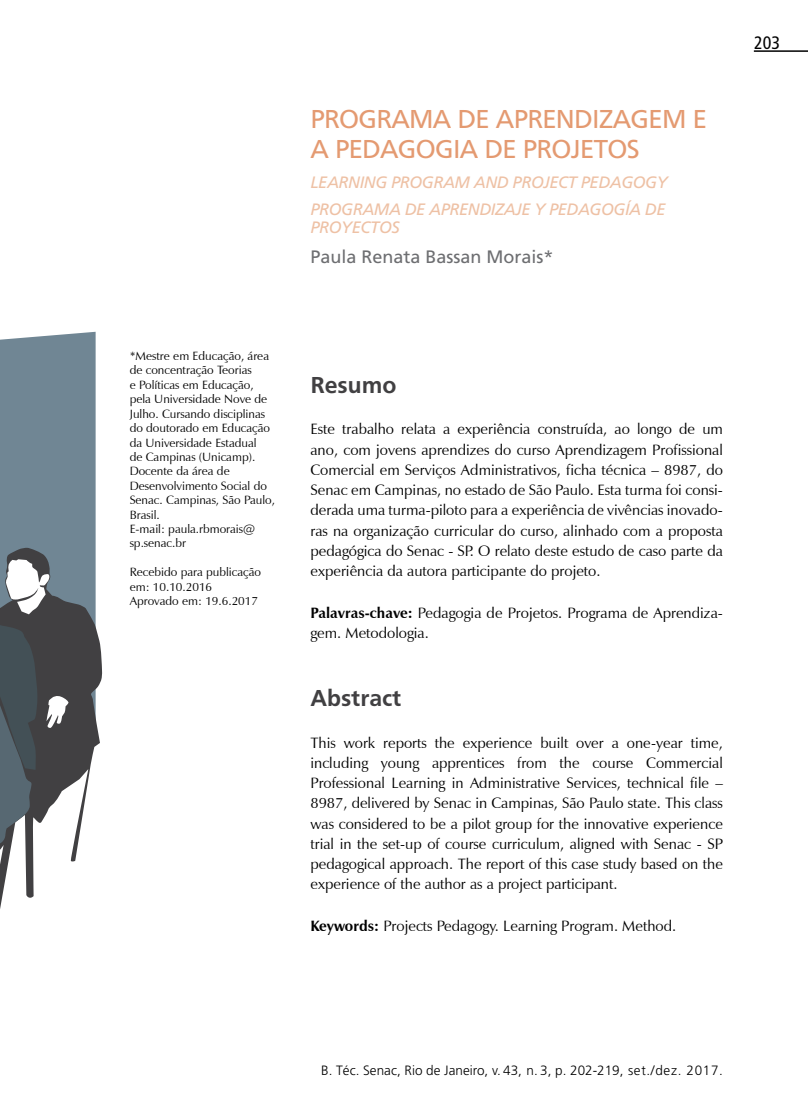
<style>
.page{position:relative;width:808px;height:1106px;background:#fff}
.page>*{position:absolute;margin:0;border:0;box-sizing:border-box;transform-origin:0 0}
.t1{font:27px/30px "Frutiger";letter-spacing:-.025em;color:#e49a71}
.t2{font:700 24px "Frutiger";color:#414042}
.t3{font:18px "Frutiger";color:#6d6e71}
.t4{font:condensed 18px "Frutiger";color:#000}
.t5{font:italic 16.5px/26.5px "Frutiger";letter-spacing:-.025em;color:#eec1a5}
.t6{font:15px/20.2px "Zapf Humanist 601 BT";color:#000;text-align:justify}
.t7{font:300 13.5px "Frutiger";color:#000}
.t8{font:12px/14.4px "Zapf Humanist 601 BT";color:#000}
.s1{font-weight:700}
</style>
<div class="page">
<div style="left:0;top:332px;width:96px;height:107px;background:#708694"></div>
<svg style="left:0;top:439px;width:102px;height:470px;fill:#708694"></svg>
<svg style="left:0;top:559px;width:69px;height:291px"></svg>
<hr style="left:754px;top:50px;width:54px;height:2px;background:#000">
<p class="t8" style="left:130px;top:349px;width:147px">*Mestre em Educação, área de concentração Teorias<br>e Políticas em Educação, pela Universidade Nove de<br>Julho. Cursando disciplinas do doutorado em Educação da Universidade Estadual<br>de Campinas (Unicamp).<br>Docente da área de<br>Desenvolvimento Social do<br>Senac. Campinas, São Paulo,<br>Brasil.<br>E-mail: paula.rbmorais@ sp.senac.br</p>
<p class="t8" style="left:130px;top:565px;width:133px">Recebido para publicação em: 10.10.2016<br>Aprovado em: 19.6.2017</p>
<h1 class="t1" style="left:310px;top:103px;width:398px">PROGRAMA DE APRENDIZAGEM E<br>A PEDAGOGIA DE PROJETOS</h1>
<p class="t5" style="left:310px;top:169px;width:359px">LEARNING PROGRAM AND PROJECT PEDAGOGY<br>PROGRAMA DE APRENDIZAJE Y PEDAGOGÍA DE</p>
<p class="t5" style="left:310px;top:214px;width:91px">PROYECTOS</p>
<p class="t3" style="left:310px;top:246px;width:245px">Paula Renata Bassan Morais*</p>
<p class="t4" style="left:754px;top:33px;width:27px">203</p>
<h2 class="t2" style="left:310px;top:371px;width:88px">Resumo</h2>
<p class="t6" style="left:310px;top:419px;width:414px">Este trabalho relata a experiência construída, ao longo de um ano, com jovens aprendizes do curso Aprendizagem Profissional Comercial em Serviços Administrativos, ficha técnica – 8987, do Senac em Campinas, no estado de São Paulo. Esta turma foi consi&shy;derada uma turma-piloto para a experiência de vivências inovado&shy;ras na organização curricular do curso, alinhado com a proposta pedagógica do Senac - SP. O relato deste estudo de caso parte da experiência da autora participante do projeto.</p>
<p class="t6" style="left:310px;top:602px;width:414px"><span class="s1">Palavras-chave:</span> Pedagogia de Projetos. Programa de Aprendiza&shy;gem. Metodologia.</p>
<h2 class="t2" style="left:310px;top:684px;width:93px">Abstract</h2>
<p class="t6" style="left:310px;top:732px;width:414px">This work reports the experience built over a one-year time, including young apprentices from the course Commercial Professional Learning in Administrative Services, technical file – 8987, delivered by Senac in Campinas, São Paulo state. This class was considered to be a pilot group for the innovative experience trial in the set-up of course curriculum, aligned with Senac - SP pedagogical approach. The report of this case study based on the experience of the author as a project participant.</p>
<p class="t6" style="left:310px;top:915px;width:367px"><span class="s1">Keywords:</span> Projects Pedagogy. Learning Program. Method.</p>
<p class="t7" style="left:321px;top:1062px;width:403px">B. Téc. Senac, Rio de Janeiro, v. 43, n. 3, p. 202-219, set./dez. 2017.</p>
</div>
